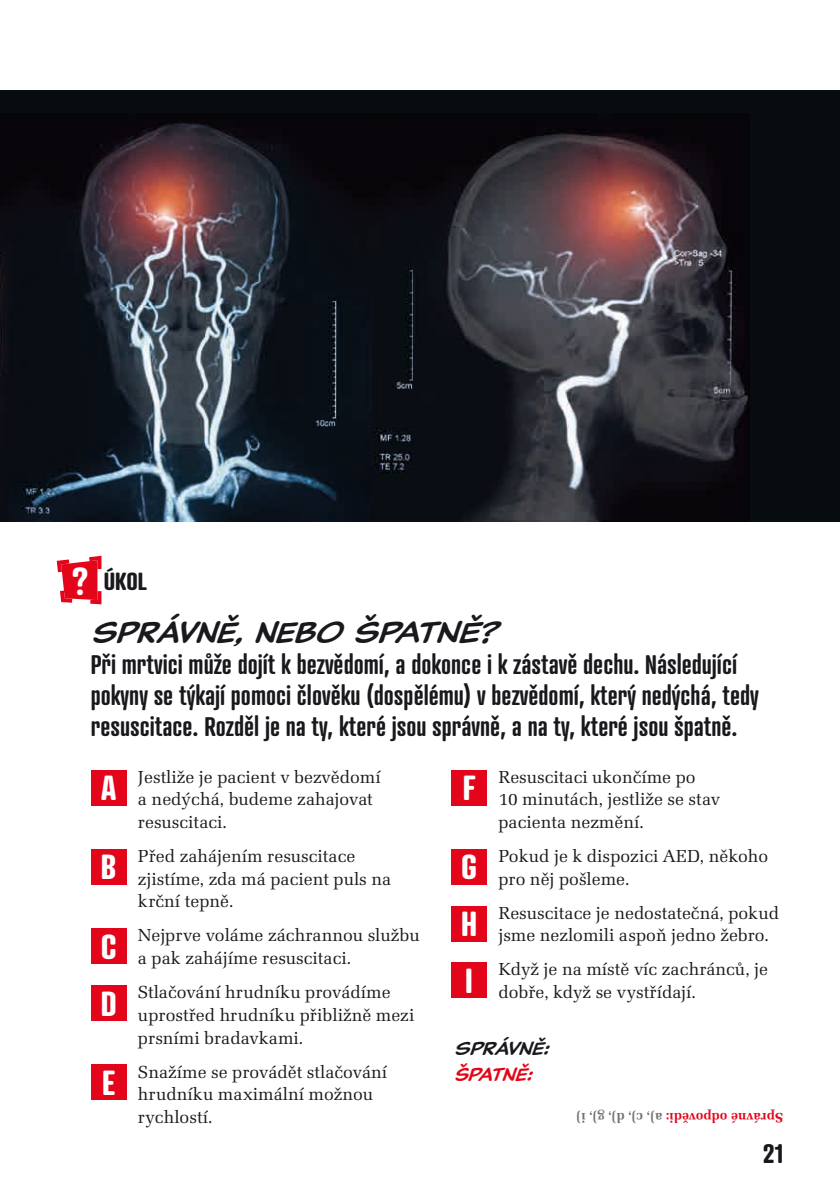
<style>
.page{position:relative;width:840px;height:1191px;background:#fff}
.page>*{position:absolute;margin:0;border:0;box-sizing:border-box;transform-origin:0 0}
.t1{font:700 33.6px "Atrament";color:#fff}
.t2{font:italic 30px "Classic Comic";color:#1a181c}
.t3{font:600 26px/31.2px "Atrament";color:#1a181c}
.t4{font:700 26px "Atrament";color:#1a181c}
.t5{font:700 24px "Atrament";color:#1a181c}
.t6{font:italic 18.6px "Classic Comic";color:#1a181c}
.t7{font:italic 18.6px "Classic Comic";color:#e3061b}
.t8{font:18px/22.6px "Latino URW";color:#1a181c}
.t9{font:700 14px "Latino URW";color:#e3061b}
.s1{font-size:38px;color:#fff}
.s2{color:#707173}
</style>
<div class="page">
<div style="left:0;top:91px;width:839px;height:431px;background:#070c0f"></div>
<img style="left:0;top:122px;width:748px;height:400px">
<svg style="left:56px;top:555px;width:46px;height:50px"></svg>
<div style="left:91px;top:769px;width:36px;height:36px;background:#e3061b"></div>
<div style="left:91px;top:849px;width:36px;height:35px;background:#e3061b"></div>
<div style="left:91px;top:928px;width:36px;height:36px;background:#e3061b"></div>
<div style="left:91px;top:985px;width:36px;height:36px;background:#e3061b"></div>
<div style="left:91px;top:1064px;width:36px;height:36px;background:#e3061b"></div>
<div style="left:451px;top:769px;width:36px;height:36px;background:#e3061b"></div>
<div style="left:451px;top:849px;width:36px;height:35px;background:#e3061b"></div>
<div style="left:451px;top:905px;width:36px;height:36px;background:#e3061b"></div>
<div style="left:451px;top:962px;width:36px;height:36px;background:#e3061b"></div>
<h3 class="t5" style="left:72px;top:566px;width:77px"><span class="s1">?</span> ÚKOL</h3>
<h2 class="t2" style="left:91px;top:612px;width:407px">SPRÁVNĚ, NEBO ŠPATNĚ?</h2>
<h3 class="t3" style="left:91px;top:648px;width:669px">Při mrtvici může dojít k bezvědomí, a dokonce i k zástavě dechu. Následující pokyny se týkají pomoci člověku (dospělému) v bezvědomí, který nedýchá, tedy resuscitace. Rozděl je na ty, které jsou správně, a na ty, které jsou špatně.</h3>
<h1 class="t1" style="left:101px;top:766px;width:17px">A</h1>
<p class="t8" style="left:138px;top:765px;width:244px">Jestliže je pacient v bezvědomí a nedýchá, budeme zahajovat resuscitaci.</p>
<h1 class="t1" style="left:101px;top:846px;width:17px">B</h1>
<p class="t8" style="left:138px;top:845px;width:254px">Před zahájením resuscitace zjistíme, zda má pacient puls na krční tepně.</p>
<h1 class="t1" style="left:101px;top:925px;width:18px">C</h1>
<p class="t8" style="left:138px;top:924px;width:283px">Nejprve voláme záchrannou službu a pak zahájíme resuscitaci.</p>
<h1 class="t1" style="left:101px;top:982px;width:18px">D</h1>
<p class="t8" style="left:138px;top:981px;width:278px">Stlačování hrudníku provádíme uprostřed hrudníku přibližně mezi prsními bradavkami.</p>
<h1 class="t1" style="left:102px;top:1061px;width:14px">E</h1>
<p class="t8" style="left:138px;top:1060px;width:251px">Snažíme se provádět stlačování hrudníku maximální možnou rychlostí.</p>
<h1 class="t1" style="left:462px;top:766px;width:14px">F</h1>
<p class="t8" style="left:498px;top:765px;width:223px">Resuscitaci ukončíme po<br>10 minutách, jestliže se stav pacienta nezmění.</p>
<h1 class="t1" style="left:461px;top:846px;width:18px">G</h1>
<p class="t8" style="left:498px;top:845px;width:271px">Pokud je k dispozici AED, někoho pro něj pošleme.</p>
<h1 class="t1" style="left:461px;top:902px;width:18px">H</h1>
<p class="t8" style="left:498px;top:901px;width:282px">Resuscitace je nedostatečná, pokud jsme nezlomili aspoň jedno žebro.</p>
<h1 class="t1" style="left:465px;top:959px;width:9px">I</h1>
<p class="t8" style="left:498px;top:958px;width:271px">Když je na místě víc zachránců, je dobře, když se vystřídají.</p>
<p class="t6" style="left:454px;top:1036px;width:96px">SPRÁVNĚ:</p>
<p class="t7" style="left:454px;top:1062px;width:80px">ŠPATNĚ:</p>
<p class="t9" style="left:782px;top:1126px;width:208px;rotate:-180deg">Správné odpovědi: <span class="s2">a), c), d), g), i)</span></p>
<h3 class="t4" style="left:762px;top:1136px;width:22px">21</h3>
</div>
